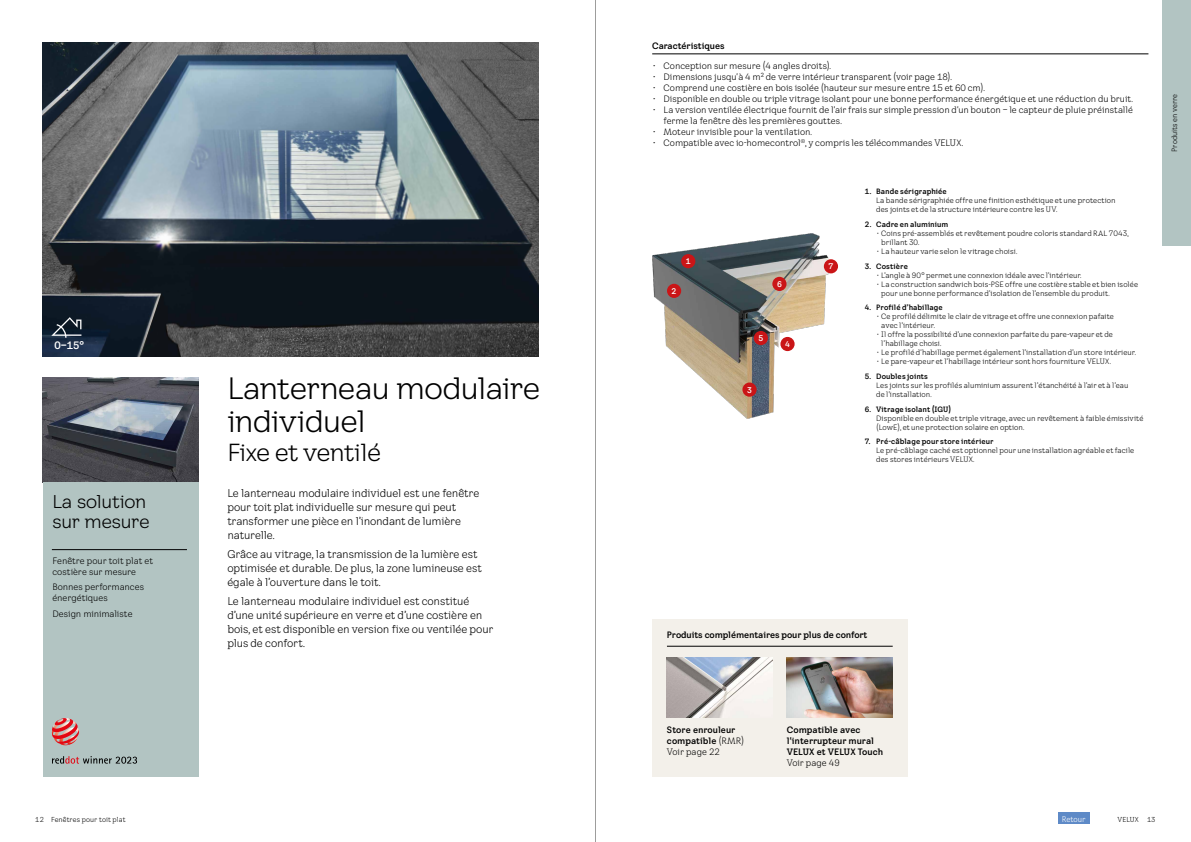
<style>
.page{position:relative;width:1191px;height:842px;background:#fff}
.page>*{position:absolute;margin:0;border:0;box-sizing:border-box;transform-origin:0 0}
.t1{font:30px/33px "VELUX Transform Headline";letter-spacing:-.03em;color:#000}
.t2{font:24px "VELUX Transform Headline";letter-spacing:-.03em;color:#000}
.t3{font:18px/20px "VELUX Transform Headline";letter-spacing:-.02em;color:#000}
.t4{font:11px/13.8px "VELUX Transform";letter-spacing:-.015em;color:#000}
.t5{font:700 10.4px "VELUX Transform";color:#fff}
.t6{font:9px/11px "VELUX Transform";letter-spacing:-.005em;color:#000}
.t7{font:700 9px/11px "VELUX Transform";letter-spacing:-.01em;color:#000}
.t8{font:700 9px "VELUX Transform 221014";letter-spacing:-.01em;color:#000}
.t9{font:700 8px "VELUX Transform";color:#fff}
.t10{font:condensed 8px "VELUX Transform";color:#fff}
.t11{font:7.5px/9px "VELUX Transform";color:#000}
.t12{font:700 7.5px "VELUX Transform";letter-spacing:.005em;color:#000}
.t13{font:condensed 7.5px "VELUX Transform";color:#000}
.t14{font:7px "VELUX Transform";letter-spacing:.005em;color:#000}
.s1{font-weight:400}
</style>
<div class="page">
<img style="left:43px;top:43px;width:496px;height:313px">
<svg style="left:52px;top:317px;width:29px;height:21px"></svg>
<img style="left:43px;top:377px;width:155px;height:106px">
<div style="left:43px;top:483px;width:155px;height:294px;background:#b2c4c2"></div>
<div style="left:1162px;top:0;width:29px;height:246px;background:#b2c4c2"></div>
<hr style="left:52px;top:549px;width:135px;height:1px;background:#000">
<div style="left:652px;top:620px;width:255px;height:157px;background:#f3f0ea"></div>
<hr style="left:667px;top:646px;width:225px;height:1px;background:#000">
<img style="left:787px;top:658px;width:105px;height:59px">
<img style="left:667px;top:658px;width:105px;height:59px">
<hr style="left:652px;top:54px;width:496px;height:1px;background:#000">
<img style="left:652px;top:233px;width:176px;height:185px">
<div style="left:824px;top:259px;width:14px;height:14px;background:#ca1517;border-radius:50%"></div>
<div style="left:681px;top:254px;width:14px;height:14px;background:#ca1517;border-radius:50%"></div>
<div style="left:667px;top:284px;width:14px;height:14px;background:#ca1517;border-radius:50%"></div>
<div style="left:780px;top:337px;width:14px;height:14px;background:#ca1517;border-radius:50%"></div>
<div style="left:742px;top:382px;width:14px;height:15px;background:#ca1517;border-radius:50%"></div>
<div style="left:753px;top:331px;width:15px;height:14px;background:#ca1517;border-radius:50%"></div>
<div style="left:772px;top:277px;width:14px;height:14px;background:#ca1517;border-radius:50%"></div>
<svg style="left:52px;top:756px;width:85px;height:8px"></svg>
<svg style="left:52px;top:718px;width:27px;height:27px"></svg>
<hr style="left:595px;top:0;width:1px;height:842px;background:#9d9d9c">
<div style="left:1058px;top:812px;width:31px;height:12px;background:#5e8ac7"></div>
<h3 class="t5" style="left:54px;top:339px;width:31px">0–15°</h3>
<h1 class="t1" style="left:227px;top:371px;width:314px">Lanterneau modulaire individuel</h1>
<h2 class="t2" style="left:227px;top:438px;width:155px">Fixe et ventilé</h2>
<h3 class="t3" style="left:52px;top:491px;width:99px">La solution sur mesure</h3>
<h3 class="t4" style="left:227px;top:486px;width:253px">Le lanterneau modulaire individuel est une fenêtre pour toit plat individuelle sur mesure qui peut transformer une pièce en l’inondant de lumière naturelle.</h3>
<h3 class="t4" style="left:227px;top:547px;width:256px">Grâce au vitrage, la transmission de la lumière est optimisée et durable. De plus, la zone lumineuse est égale à l’ouverture dans le toit.</h3>
<h3 class="t4" style="left:227px;top:594px;width:267px">Le lanterneau modulaire individuel est constitué d’une unité supérieure en verre et d’une costière en bois, et est disponible en version fixe ou ventilée pour plus de confort.</h3>
<p class="t6" style="left:52px;top:555px;width:102px">Fenêtre pour toit plat et costière sur mesure</p>
<p class="t6" style="left:52px;top:581px;width:93px">Bonnes performances énergétiques</p>
<p class="t6" style="left:52px;top:608px;width:82px">Design minimaliste</p>
<p class="t8" style="left:652px;top:40px;width:74px">Caractéristiques</p>
<p class="t6" style="left:652px;top:61px;width:180px">• Conception sur mesure (4 angles droits).</p>
<p class="t6" style="left:652px;top:72px;width:301px">• Dimensions jusqu'à 4 m² de verre intérieur transparent (voir page 18).</p>
<p class="t6" style="left:652px;top:83px;width:334px">• Comprend une costière en bois isolée (hauteur sur mesure entre 15 et 60 cm).</p>
<p class="t6" style="left:652px;top:94px;width:482px">• Disponible en double ou triple vitrage isolant pour une bonne performance énergétique et une réduction du bruit.</p>
<p class="t6" style="left:663px;top:105px;width:471px;text-indent:-11px">• La version ventilée électrique fournit de l'air frais sur simple pression d'un bouton – le capteur de pluie préinstallé ferme la fenêtre dès les premières gouttes.</p>
<p class="t6" style="left:652px;top:127px;width:161px">• Moteur invisible pour la ventilation.</p>
<p class="t6" style="left:652px;top:138px;width:312px">• Compatible avec io-homecontrol<sup>®</sup>, y compris les télécommandes VELUX.</p>
<p class="t9" style="left:671px;top:286px;width:6px">2</p>
<p class="t9" style="left:686px;top:256px;width:6px">1</p>
<p class="t9" style="left:777px;top:279px;width:6px">6</p>
<p class="t9" style="left:758px;top:333px;width:6px">5</p>
<p class="t9" style="left:747px;top:385px;width:6px">3</p>
<p class="t9" style="left:785px;top:339px;width:6px">4</p>
<p class="t9" style="left:828px;top:261px;width:6px">7</p>
<p class="t12" style="left:865px;top:187px;width:83px">1. Bande sérigraphiée</p>
<p class="t11" style="left:876px;top:196px;width:241px">La bande sérigraphiée offre une finition esthétique et une protection des joints et de la structure intérieure contre les UV.</p>
<p class="t12" style="left:865px;top:220px;width:85px">2. Cadre en aluminium</p>
<p class="t11" style="left:881px;top:229px;width:249px;text-indent:-5px">• Coins pré-assemblés et revêtement poudre coloris standard RAL 7043, brillant 30.</p>
<p class="t11" style="left:876px;top:247px;width:142px">• La hauteur varie selon le vitrage choisi.</p>
<p class="t12" style="left:865px;top:261px;width:45px">3. Costière</p>
<p class="t11" style="left:876px;top:270px;width:207px">• L’angle à 90° permet une connexion idéale avec l’intérieur.</p>
<p class="t11" style="left:881px;top:279px;width:258px;text-indent:-5px">• La construction sandwich bois-PSE offre une costière stable et bien isolée pour une bonne performance d’isolation de l’ensemble du produit.</p>
<p class="t12" style="left:865px;top:303px;width:79px">4. Profilé d’habillage</p>
<p class="t11" style="left:881px;top:312px;width:234px;text-indent:-5px">• Ce profilé délimite le clair de vitrage et offre une connexion pafaite avec l’intérieur.</p>
<p class="t11" style="left:881px;top:330px;width:233px;text-indent:-5px">• Il offre la possibilité d’une connexion parfaite du pare-vapeur et de l’habillage choisi.</p>
<p class="t11" style="left:876px;top:348px;width:261px">• Le profilé d'habillage permet également l’installation d’un store intérieur.</p>
<p class="t11" style="left:876px;top:357px;width:236px">• Le pare-vapeur et l’habillage intérieur sont hors fourniture VELUX.</p>
<p class="t12" style="left:865px;top:372px;width:65px">5. Doubles joints</p>
<p class="t11" style="left:876px;top:381px;width:254px">Les joints sur les profilés aluminium assurent l’étanchéité à l’air et à l’eau de l’installation.</p>
<p class="t12" style="left:865px;top:404px;width:88px">6. Vitrage isolant (IGU)</p>
<p class="t11" style="left:876px;top:413px;width:269px">Disponible en double et triple vitrage, avec un revêtement à faible émissivité (LowE), et une protection solaire en option.</p>
<p class="t12" style="left:865px;top:437px;width:130px">7. Pré-câblage pour store intérieur</p>
<p class="t11" style="left:876px;top:446px;width:260px">Le pré-câblage caché est optionnel pour une installation agréable et facile des stores intérieurs VELUX.</p>
<p class="t13" style="left:1170px;top:152px;width:59px;rotate:-90deg">Produits en verre</p>
<p class="t7" style="left:667px;top:629px;width:202px">Produits complémentaires pour plus de confort</p>
<p class="t7" style="left:667px;top:724px;width:79px">Store enrouleur compatible <span class="s1">(RMR)<br>Voir page 22</span></p>
<p class="t7" style="left:787px;top:724px;width:98px">Compatible avec l'interrupteur mural<br>VELUX et VELUX Touch</p>
<p class="t6" style="left:787px;top:757px;width:55px">Voir page 49</p>
<p class="t14" style="left:35px;top:815px;width:92px">12 Fenêtres pour toit plat</p>
<p class="t10" style="left:1061px;top:814px;width:25px">Retour</p>
<p class="t14" style="left:1117px;top:815px;width:39px">VELUX 13</p>
</div>
